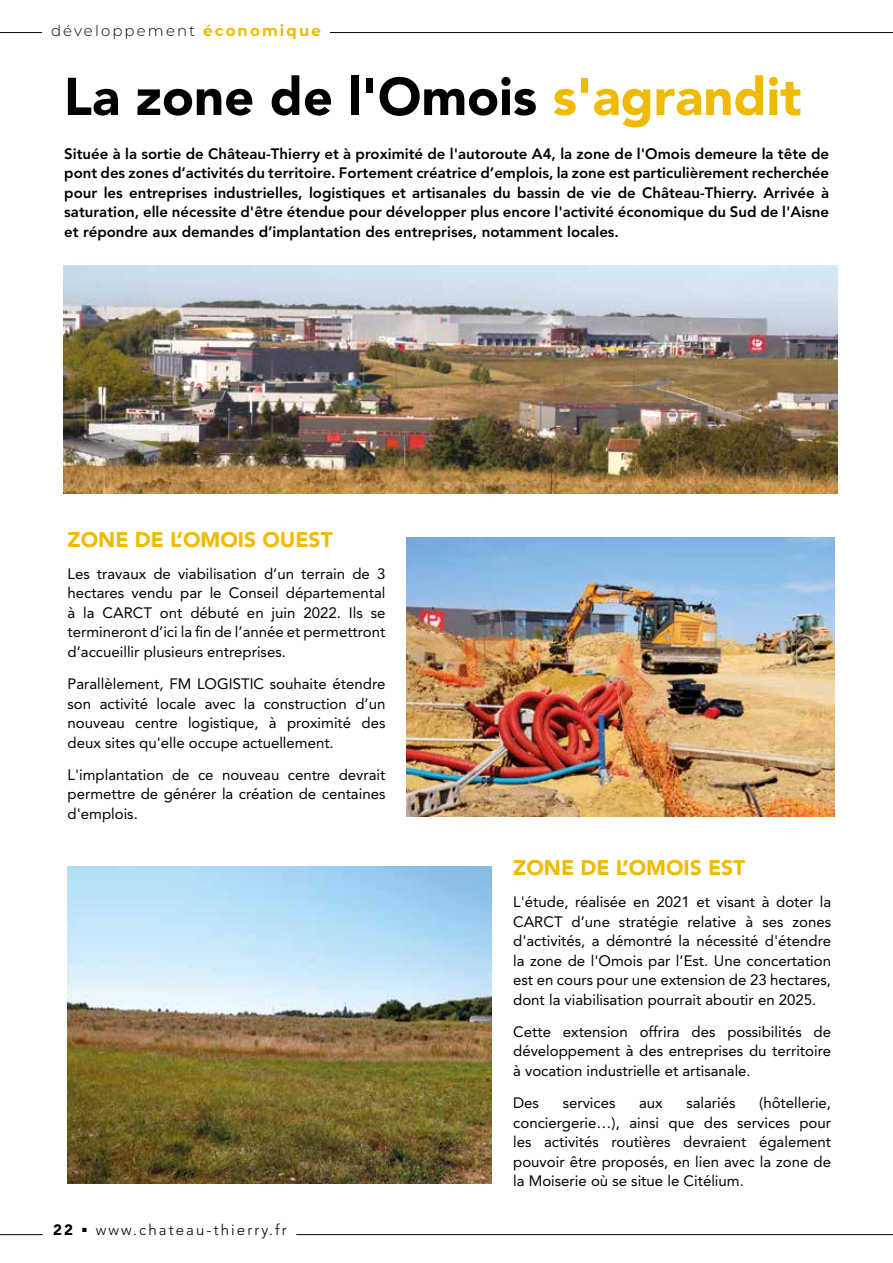
<style>
.page{position:relative;width:893px;height:1263px;background:#fff}
.page>*{position:absolute;margin:0;border:0;box-sizing:border-box;transform-origin:0 0}
.t1{font:900 52.5px "Avenir LT Pro";color:#000}
.t2{font:900 21px "Avenir LT Pro";color:#efbb00}
.t3{font:15px/19.5px "Avenir LT Pro";color:#000;text-align:justify}
.t4{font:800 15px/19.5px "Avenir LT Std";color:#000;text-align:justify}
.t5{font:300 15px "Avenir LT Std";letter-spacing:.14em;color:#000}
.t6{font:300 15px "Montserrat";letter-spacing:.14em;color:#000}
.s1{font-weight:700;color:#efbb00}
.s2{color:#efbb00}
.s3{font-weight:900}
</style>
<div class="page">
<hr style="left:0;top:32px;width:893px;height:1px;background:#000">
<hr style="left:296px;top:1234px;width:597px;height:1px;background:#000">
<hr style="left:0;top:1234px;width:43px;height:1px;background:#000">
<div style="left:43px;top:21px;width:287px;height:25px;background:#fff"></div>
<img style="left:407px;top:538px;width:427px;height:279px">
<img style="left:64px;top:265px;width:773px;height:228px">
<img style="left:68px;top:866px;width:424px;height:318px">
<p class="t6" style="left:51px;top:20px;width:271px">développement <span class="s1">économique</span></p>
<h1 class="t1" style="left:64px;top:65px;width:739px">La zone de l'Omois <span class="s2">s'agrandit</span></h1>
<p class="t4" style="left:64px;top:144px;width:766px">Située à la sortie de Château-Thierry et à proximité de l'autoroute A4, la zone de l'Omois demeure la tête de pont des zones d’activités du territoire. Fortement créatrice d’emplois, la zone est particulièrement recherchée pour les entreprises industrielles, logistiques et artisanales du bassin de vie de Château-Thierry. Arrivée à saturation, elle nécessite d'être étendue pour développer plus encore l'activité économique du Sud de l'Aisne et répondre aux demandes d’implantation des entreprises, notamment locales.</p>
<h2 class="t2" style="left:68px;top:527px;width:267px">ZONE DE L’OMOIS OUEST</h2>
<p class="t3" style="left:68px;top:564px;width:319px">Les travaux de viabilisation d’un terrain de 3 hectares vendu par le Conseil départemental à la CARCT ont débuté en juin 2022. Ils se termineront d’ici la fin de l’année et permettront d’accueillir plusieurs entreprises.</p>
<p class="t3" style="left:68px;top:674px;width:319px">Parallèlement, FM LOGISTIC souhaite étendre son activité locale avec la construction d’un nouveau centre logistique, à proximité des deux sites qu'elle occupe actuellement.</p>
<p class="t3" style="left:68px;top:765px;width:319px">L'implantation de ce nouveau centre devrait permettre de générer la création de centaines d'emplois.</p>
<p class="t5" style="left:53px;top:1220px;width:235px"><span class="s3">22</span> <sup>■</sup> www.chateau-thierry.fr</p>
<h2 class="t2" style="left:513px;top:855px;width:234px">ZONE DE L’OMOIS EST</h2>
<p class="t3" style="left:513px;top:892px;width:319px">L'étude, réalisée en 2021 et visant à doter la CARCT d’une stratégie relative à ses zones d'activités, a démontré la nécessité d'étendre la zone de l'Omois par l’Est. Une concertation est en cours pour une extension de 23 hectares, dont la viabilisation pourrait aboutir en 2025.</p>
<p class="t3" style="left:513px;top:1022px;width:319px">Cette extension offrira des possibilités de développement à des entreprises du territoire à vocation industrielle et artisanale.</p>
<p class="t3" style="left:513px;top:1093px;width:27px">Des</p>
<p class="t3" style="left:563px;top:1093px;width:54px">services</p>
<p class="t3" style="left:639px;top:1093px;width:25px">aux</p>
<p class="t3" style="left:686px;top:1093px;width:51px">salariés</p>
<p class="t3" style="left:513px;top:1093px;width:319px;text-indent:246px">(hôtellerie, conciergerie…), ainsi que des services pour les activités routières devraient également pouvoir être proposés, en lien avec la zone de la Moiserie où se situe le Citélium.</p>
</div>
